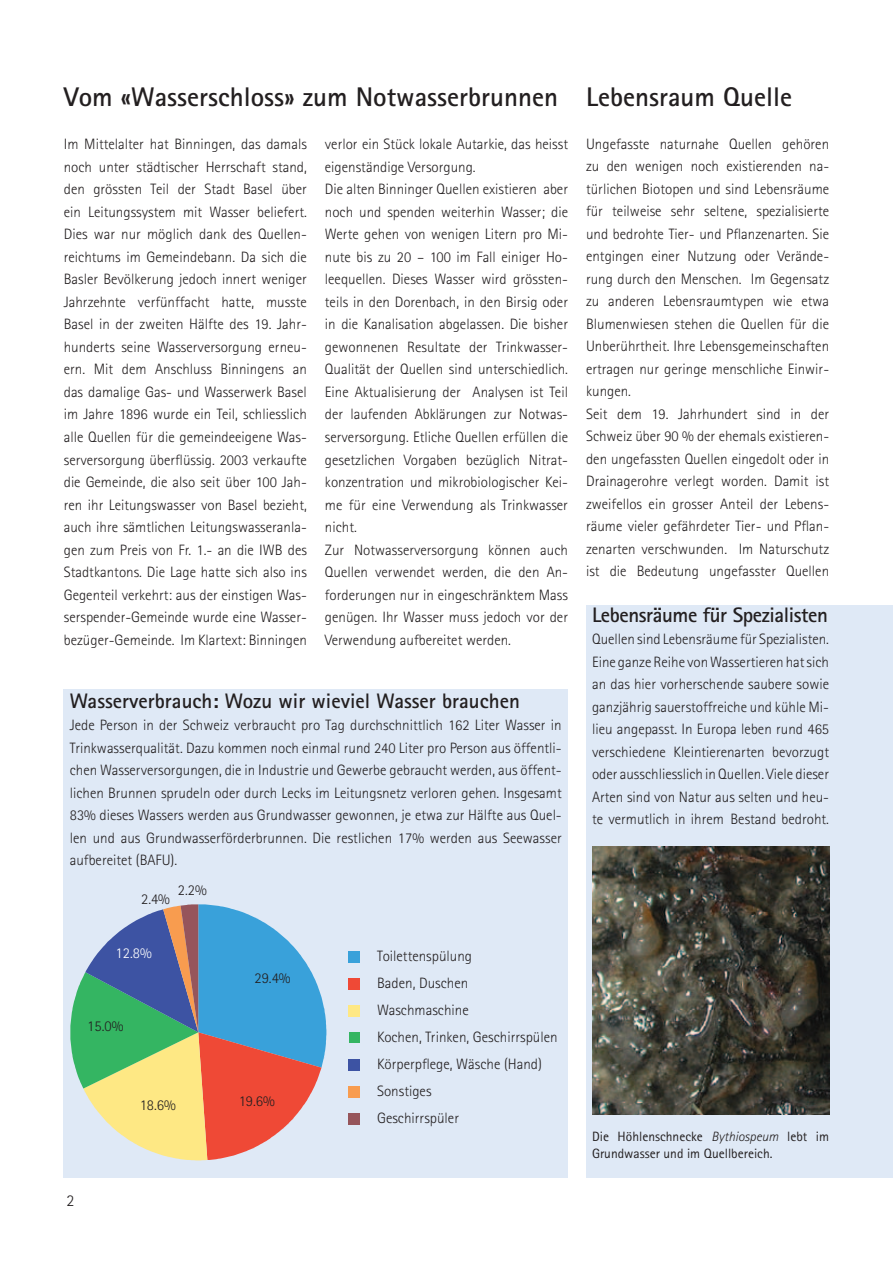
<style>
.page{position:relative;width:893px;height:1263px;background:#fff}
.page>*{position:absolute;margin:0;border:0;box-sizing:border-box;transform-origin:0 0}
.t1{font:700 27px "Rotis Sans Serif";color:#231f20}
.t2{font:700 21px "Rotis Sans Serif";color:#231f20}
.t3{font:700 21px "Rotis Sans Serif";letter-spacing:-.02em;color:#231f20}
.t4{font:300 16.5px "Rotis Sans Serif";color:#231f20}
.t5{font:300 15px/22.5px "Rotis Sans Serif";color:#231f20;text-align:justify}
.t6{font:300 15px "Rotis Sans Serif";color:#fff}
.t7{font:13.5px/16.2px "Rotis Sans Serif";color:#231f20}
.s1{font-weight:300;font-style:italic}
</style>
<div class="page">
<div style="left:64px;top:689px;width:504px;height:489px;background:#dfe9f6"></div>
<div style="left:586px;top:605px;width:307px;height:573px;background:#dfe9f6"></div>
<img style="left:592px;top:847px;width:237px;height:267px">
<svg style="left:70px;top:904px;width:256px;height:256px"></svg>
<div style="left:349px;top:951px;width:11px;height:12px;background:#39a1da"></div>
<div style="left:349px;top:978px;width:11px;height:12px;background:#ef4936"></div>
<div style="left:349px;top:1005px;width:11px;height:11px;background:#fee884"></div>
<div style="left:349px;top:1032px;width:10px;height:11px;background:#34b562"></div>
<div style="left:349px;top:1059px;width:11px;height:11px;background:#3d53a3"></div>
<div style="left:349px;top:1086px;width:11px;height:11px;background:#f89c4f"></div>
<div style="left:349px;top:1113px;width:11px;height:11px;background:#96555b"></div>
<h1 class="t1" style="left:64px;top:80px;width:496px">Vom «Wasserschloss» zum Notwasserbrunnen</h1>
<p class="t5" style="left:64px;top:133px;width:245px">Im Mittelalter hat Binningen, das damals noch unter städtischer Herrschaft stand, den grössten Teil der Stadt Basel über ein Leitungssystem mit Wasser beliefert.<br>Dies war nur möglich dank des Quellen&shy;reichtums im Gemeindebann. Da sich die Basler Bevölkerung jedoch innert weniger Jahrzehnte verfünffacht hatte, musste Basel in der zweiten Hälfte des 19. Jahr&shy;hunderts seine Wasserversorgung erneu&shy;ern. Mit dem Anschluss Binningens an das damalige Gas- und Wasserwerk Basel im Jahre 1896 wurde ein Teil, schliesslich alle Quellen für die gemeindeeigene Was&shy;serversorgung überflüssig. 2003 verkaufte die Gemeinde, die also seit über 100 Jah&shy;ren ihr Leitungswasser von Basel bezieht, auch ihre sämtlichen Leitungswasseranla&shy;gen zum Preis von Fr. 1.- an die IWB des Stadtkantons. Die Lage hatte sich also ins Gegenteil verkehrt: aus der einstigen Was&shy;serspender-Gemeinde wurde eine Wasser&shy;bezüger-Gemeinde. Im Klartext: Binningen</p>
<p class="t5" style="left:325px;top:133px;width:245px;text-align:left">verlor ein Stück lokale Autarkie, das heisst eigenständige Versorgung.<br>Die alten Binninger Quellen existieren aber noch und spenden weiterhin Wasser; die Werte gehen von wenigen Litern pro Mi&shy;nute bis zu 20 – 100 im Fall einiger Ho&shy;leequellen. Dieses Wasser wird grössten&shy;teils in den Dorenbach, in den Birsig oder in die Kanalisation abgelassen. Die bisher gewonnenen Resultate der Trinkwasser-Qualität der Quellen sind unterschiedlich.<br>Eine Aktualisierung der Analysen ist Teil der laufenden Abklärungen zur Notwas&shy;serversorgung. Etliche Quellen erfüllen die gesetzlichen Vorgaben bezüglich Nitrat&shy;konzentration und mikrobiologischer Kei&shy;me für eine Verwendung als Trinkwasser nicht.<br>Zur Notwasserversorgung können auch Quellen verwendet werden, die den An&shy;forderungen nur in eingeschränktem Mass genügen. Ihr Wasser muss jedoch vor der Verwendung aufbereitet werden.</p>
<h2 class="t2" style="left:70px;top:687px;width:452px">Wasserverbrauch: Wozu wir wieviel Wasser brauchen</h2>
<p class="t5" style="left:70px;top:714px;width:494px">Jede Person in der Schweiz verbraucht pro Tag durchschnittlich 162 Liter Wasser in Trinkwasserqualität. Dazu kommen noch einmal rund 240 Liter pro Person aus öffentli&shy;chen Wasserversorgungen, die in Industrie und Gewerbe gebraucht werden, aus öffent&shy;lichen Brunnen sprudeln oder durch Lecks im Leitungsnetz verloren gehen. Insgesamt 83% dieses Wassers werden aus Grundwasser gewonnen, je etwa zur Hälfte aus Quel&shy;len und aus Grundwasserförderbrunnen. Die restlichen 17% werden aus Seewasser aufbereitet (BAFU).</p>
<p class="t5" style="left:141px;top:888px;width:30px">2.4%</p>
<p class="t5" style="left:178px;top:879px;width:30px">2.2%</p>
<p class="t6" style="left:116px;top:945px;width:38px">12.8%</p>
<p class="t5" style="left:87px;top:1015px;width:38px">15.0%</p>
<p class="t5" style="left:254px;top:967px;width:38px">29.4%</p>
<p class="t5" style="left:140px;top:1094px;width:38px">18.6%</p>
<p class="t5" style="left:239px;top:1090px;width:38px">19.6%</p>
<p class="t4" style="left:67px;top:1191px;width:9px">2</p>
<p class="t5" style="left:377px;top:943px;width:182px;line-height:27px;text-align:left">Toilettenspülung<br>Baden, Duschen<br>Waschmaschine<br>Kochen, Trinken, Geschirrspülen<br>Körperpflege, Wäsche (Hand)<br>Sonstiges<br>Geschirrspüler</p>
<h1 class="t1" style="left:586px;top:80px;width:207px">Lebensraum Quelle</h1>
<p class="t5" style="left:586px;top:133px;width:245px;text-align:left">Ungefasste naturnahe Quellen gehören zu den wenigen noch existierenden na&shy;türlichen Biotopen und sind Lebensräume für teilweise sehr seltene, spezialisierte und bedrohte Tier- und Pflanzenarten. Sie entgingen einer Nutzung oder Verände&shy;rung durch den Menschen. Im Gegensatz zu anderen Lebensraumtypen wie etwa Blumenwiesen stehen die Quellen für die Unberührtheit. Ihre Lebensgemeinschaften ertragen nur geringe menschliche Einwir&shy;kungen.<br>Seit dem 19. Jahrhundert sind in der Schweiz über 90 % der ehemals existieren&shy;den ungefassten Quellen eingedolt oder in Drainagerohre verlegt worden. Damit ist zweifellos ein grosser Anteil der Lebens&shy;räume vieler gefährdeter Tier- und Pflan&shy;zenarten verschwunden. Im Naturschutz ist die Bedeutung ungefasster Quellen</p>
<h2 class="t3" style="left:592px;top:601px;width:237px">Lebensräume für Spezialisten</h2>
<p class="t5" style="left:592px;top:628px;width:239px">Quellen sind Lebensräume für Spezialisten.<br>Eine ganze Reihe von Wassertieren hat sich an das hier vorherschende saubere sowie ganzjährig sauerstoffreiche und kühle Mi&shy;lieu angepasst. In Europa leben rund 465 verschiedene Kleintierenarten bevorzugt oder ausschliesslich in Quellen. Viele dieser Arten sind von Natur aus selten und heu&shy;te vermutlich in ihrem Bestand bedroht.</p>
<p class="t7" style="left:592px;top:1129px;width:239px">Die Höhlenschnecke <span class="s1">Bythiospeum</span> lebt im<br>Grundwasser und im Quellbereich.</p>
</div>
